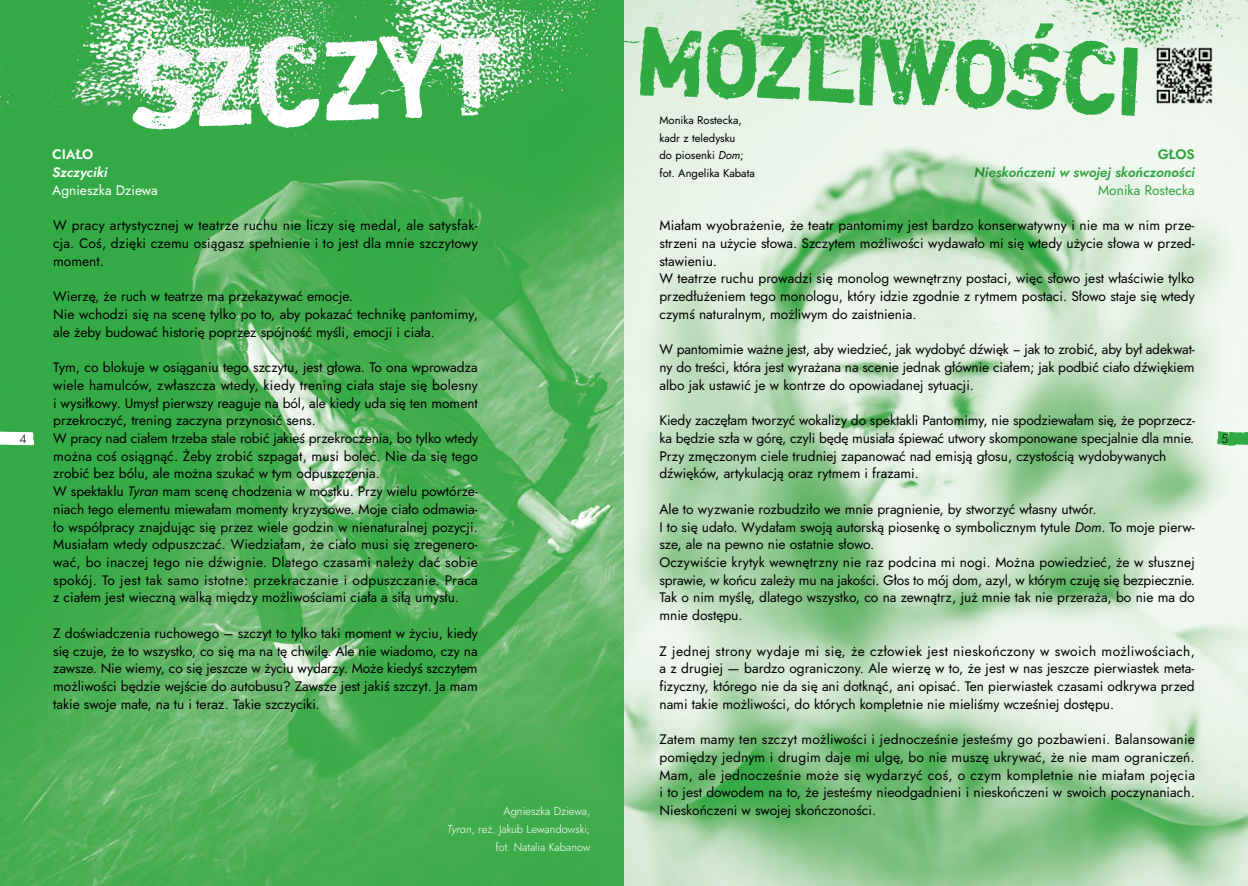
<style>
.page{position:relative;width:1248px;height:886px;background:#fff}
.page>*{position:absolute;margin:0;border:0;box-sizing:border-box;transform-origin:0 0}
.t1{font:13.75px/17.8px "Jost";color:#000;text-align:justify}
.t2{font:italic 600 13.75px "Jost";color:#32aa44}
.t3{font:13.75px "Jost";color:#fff}
.t4{font:13.75px "Jost";color:#32aa44}
.t5{font:italic 600 13.75px "Jost";color:#fff}
.t6{font:600 13.75px "Jost";color:#fff}
.t7{font:600 13.75px "Jost";color:#32aa44}
.t8{font:300 12.5px "Jost";color:#000}
.t9{font:300 11.25px/17.8px "Jost";color:#fff;text-align:right}
.t10{font:11.25px/17.8px "Jost";color:#000}
.s1{font-style:italic}
</style>
<div class="page">
<img style="left:0;top:0;width:1247px;height:886px">
<svg style="left:125px;top:133px;width:374px;height:4px"></svg>
<img style="left:1154px;top:79px;width:59px;height:26px">
<img style="left:654px;top:0;width:593px;height:79px">
<svg style="left:1035px;top:23px;width:18px;height:4px"></svg>
<svg style="left:624px;top:27px;width:513px;height:96px;background:#9ed4a5"></svg>
<svg style="left:775px;top:16px;width:14px;height:14px"></svg>
<svg style="left:1216px;top:429px;width:31px;height:18px"></svg>
<svg style="left:0;top:430px;width:35px;height:18px"></svg>
<img style="left:0;top:0;width:613px;height:133px">
<p class="t8" style="left:19px;top:430px;width:9px">4</p>
<p class="t6" style="left:52px;top:145px;width:43px">CIAŁO</p>
<p class="t5" style="left:52px;top:163px;width:57px">Szczyciki</p>
<p class="t3" style="left:52px;top:181px;width:107px">Agnieszka Dziewa</p>
<p class="t1" style="left:53px;top:217px;width:426px">W pracy artystycznej w teatrze ruchu nie liczy się medal, ale satysfak&shy;cja. Coś, dzięki czemu osiągasz spełnienie i to jest dla mnie szczytowy moment.</p>
<p class="t1" style="left:53px;top:288px;width:426px;text-align:left">Wierzę, że ruch w teatrze ma przekazywać emocje.<br>Nie wchodzi się na scenę tylko po to, aby pokazać technikę pantomimy, ale żeby budować historię poprzez spójność myśli, emocji i ciała.</p>
<p class="t1" style="left:53px;top:358px;width:426px;text-align:left">Tym, co blokuje w osiąganiu tego szczytu, jest głowa. To ona wprowadza wiele hamulców, zwłaszcza wtedy, kiedy trening ciała staje się bolesny i wysiłkowy. Umysł pierwszy reaguje na ból, ale kiedy uda się ten moment przekroczyć, trening zaczyna przynosić sens.<br>W pracy nad ciałem trzeba stale robić jakieś przekroczenia, bo tylko wtedy można coś osiągnąć. Żeby zrobić szpagat, musi boleć. Nie da się tego zrobić bez bólu, ale można szukać w tym odpuszczenia.<br>W spektaklu <span class="s1">Tyran</span> mam scenę chodzenia w mostku. Przy wielu powtórze&shy;niach tego elementu miewałam momenty kryzysowe. Moje ciało odmawia&shy;ło współpracy znajdując się przez wiele godzin w nienaturalnej pozycji.<br>Musiałam wtedy odpuszczać. Wiedziałam, że ciało musi się zregenero&shy;wać, bo inaczej tego nie dźwignie. Dlatego czasami należy dać sobie spokój. To jest tak samo istotne: przekraczanie i odpuszczanie. Praca z ciałem jest wieczną walką między możliwościami ciała a siłą umysłu.</p>
<p class="t1" style="left:53px;top:624px;width:426px">Z doświadczenia ruchowego – szczyt to tylko taki moment w życiu, kiedy się czuje, że to wszystko, co się ma na tę chwilę. Ale nie wiadomo, czy na zawsze. Nie wiemy, co się jeszcze w życiu wydarzy. Może kiedyś szczytem możliwości będzie wejście do autobusu? Zawsze jest jakiś szczyt. Ja mam takie swoje małe, na tu i teraz. Takie szczyciki.</p>
<p class="t9" style="left:447px;top:802px;width:145px">Agnieszka Dziewa,<br><span class="s1">Tyran</span>, reż. Jakub Lewandowski; fot. Natalia Kabanow</p>
<p class="t10" style="left:659px;top:111px;width:97px">Monika Rostecka, kadr z teledysku<br>do piosenki <span class="s1">Dom</span>; fot. Angelika Kabata</p>
<p class="t7" style="left:1157px;top:145px;width:39px">GŁOS</p>
<p class="t2" style="left:974px;top:163px;width:222px">Nieskończeni w swojej skończoności</p>
<p class="t4" style="left:1098px;top:181px;width:98px">Monika Rostecka</p>
<p class="t1" style="left:659px;top:217px;width:536px;text-align:left">Miałam wyobrażenie, że teatr pantomimy jest bardzo konserwatywny i nie ma w nim prze&shy;strzeni na użycie słowa. Szczytem możliwości wydawało mi się wtedy użycie słowa w przed&shy;stawieniu.<br>W teatrze ruchu prowadzi się monolog wewnętrzny postaci, więc słowo jest właściwie tylko przedłużeniem tego monologu, który idzie zgodnie z rytmem postaci. Słowo staje się wtedy czymś naturalnym, możliwym do zaistnienia.</p>
<p class="t1" style="left:659px;top:341px;width:537px">W pantomimie ważne jest, aby wiedzieć, jak wydobyć dźwięk ‒ jak to zrobić, aby był adekwat&shy;ny do treści, która jest wyrażana na scenie jednak głównie ciałem; jak podbić ciało dźwiękiem albo jak ustawić je w kontrze do opowiadanej sytuacji.</p>
<p class="t1" style="left:659px;top:412px;width:537px;text-align:left">Kiedy zaczęłam tworzyć wokalizy do spektakli Pantomimy, nie spodziewałam się, że poprzecz&shy;ka będzie szła w górę, czyli będę musiała śpiewać utwory skomponowane specjalnie dla mnie.<br>Przy zmęczonym ciele trudniej zapanować nad emisją głosu, czystością wydobywanych dźwięków, artykulacją oraz rytmem i frazami.</p>
<p class="t1" style="left:659px;top:500px;width:537px;text-align:left">Ale to wyzwanie rozbudziło we mnie pragnienie, by stworzyć własny utwór.<br>I to się udało. Wydałam swoją autorską piosenkę o symbolicznym tytule <span class="s1">Dom</span>. To moje pierw&shy;sze, ale na pewno nie ostatnie słowo.<br>Oczywiście krytyk wewnętrzny nie raz podcina mi nogi. Można powiedzieć, że w słusznej sprawie, w końcu zależy mu na jakości. Głos to mój dom, azyl, w którym czuję się bezpiecznie.<br>Tak o nim myślę, dlatego wszystko, co na zewnątrz, już mnie tak nie przeraża, bo nie ma do mnie dostępu.</p>
<p class="t1" style="left:659px;top:642px;width:537px">Z jednej strony wydaje mi się, że człowiek jest nieskończony w swoich możliwościach, a z drugiej — bardzo ograniczony. Ale wierzę w to, że jest w nas jeszcze pierwiastek meta&shy;fizyczny, którego nie da się ani dotknąć, ani opisać. Ten pierwiastek czasami odkrywa przed nami takie możliwości, do których kompletnie nie mieliśmy wcześniej dostępu.</p>
<p class="t1" style="left:659px;top:730px;width:537px">Zatem mamy ten szczyt możliwości i jednocześnie jesteśmy go pozbawieni. Balansowanie pomiędzy jednym i drugim daje mi ulgę, bo nie muszę ukrywać, że nie mam ograniczeń.<br>Mam, ale jednocześnie może się wydarzyć coś, o czym kompletnie nie miałam pojęcia i to jest dowodem na to, że jesteśmy nieodgadnieni i nieskończeni w swoich poczynaniach.<br>Nieskończeni w swojej skończoności.</p>
<p class="t8" style="left:1220px;top:430px;width:9px">5</p>
</div>
